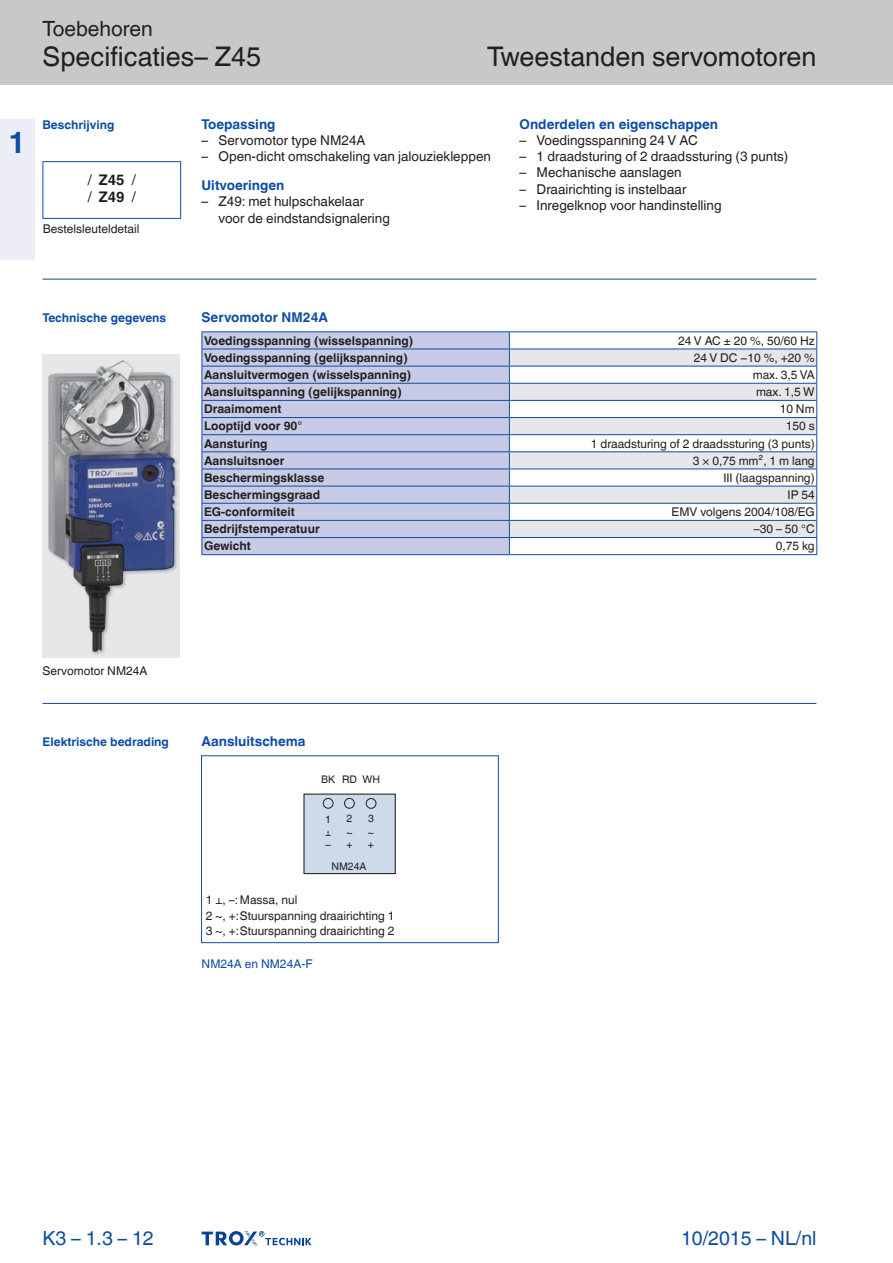
<style>
.page{position:relative;width:893px;height:1263px;background:#fff}
.page>*{position:absolute;margin:0;border:0;box-sizing:border-box;transform-origin:0 0}
.Register-Tab-Ziffern{font:700 30px "TROX Helvetica";color:#0d4da1}
.Navigation_3{font:27px "TROX Helvetica";color:#231f20}
.Navigation_2{font:27px "TROX Helvetica";color:#231f20}
.Navigation_1{font:21px "TROX Helvetica";color:#231f20}
.date{font:19.5px "TROX Helvetica";color:#0d4da1}
.pagina_li-re{font:19.5px "TROX Helvetica";color:#0d4da1}
.t1{font:700 14.7px/17.5px "TROX Helvetica";color:#1d1d1b}
.descr_txt_section_li{font:13.5px "TROX Helvetica";color:#231f20}
.descr_txt_section_ti{font:700 13.5px "TROX Helvetica";color:#0d4da1}
.table_title{font:700 13.5px "TROX Helvetica";color:#0d4da1}
.Standard_oben_links{font:700 13.5px "TROX Helvetica";color:#0d4da1}
.table_copy_h-cent_v{font:700 12px "TROX Helvetica";color:#231f20}
.table_copy_right_v-c{font:12px "TROX Helvetica";color:#231f20}
._30_graphic_index{font:12px "TROX Helvetica";color:#231f20}
.marg_title_blue{font:700 12px "TROX Helvetica";color:#0d4da1}
.marg_copy{font:12px "TROX Helvetica";color:#231f20}
._30_graphic_footer{font:12px "TROX Helvetica";color:#0d4da1}
.t2{font:10.5px/12px "TROX Helvetica";color:#231f20}
.s1{font-weight:400}
.s2{font-style:inherit}
</style>
<div class="page">
<div style="left:0;top:0;width:893px;height:85px;background:#c7c8ca"></div>
<div style="left:0;top:119px;width:34px;height:140px;background:#ecedf6"></div>
<hr style="left:43px;top:161px;width:138px;height:1px;background:#0d4da1">
<hr style="left:43px;top:162px;width:1px;height:56px;background:#0d4da1">
<hr style="left:180px;top:162px;width:1px;height:56px;background:#0d4da1">
<hr style="left:43px;top:218px;width:138px;height:1px;background:#0d4da1">
<hr style="left:43px;top:279px;width:773px;height:1px;background:#0d4da1">
<hr style="left:43px;top:703px;width:773px;height:1px;background:#0d4da1">
<svg style="left:202px;top:1231px;width:110px;height:15px"></svg>
<img style="left:43px;top:354px;width:137px;height:304px">
<div style="left:203px;top:332px;width:306px;height:222px;background:#c7cbe6"></div>
<svg style="left:510px;top:332px;width:306px;height:17px"></svg>
<svg style="left:510px;top:350px;width:306px;height:187px;fill:#e6e7e9"></svg>
<svg style="left:509px;top:332px;width:1px;height:222px"></svg>
<hr style="left:202px;top:331px;width:307px;height:1px;background:#0d4da1">
<hr style="left:509px;top:331px;width:308px;height:1px;background:#0d4da1">
<hr style="left:202px;top:349px;width:307px;height:1px;background:#0d4da1">
<hr style="left:509px;top:349px;width:308px;height:1px;background:#0d4da1">
<hr style="left:202px;top:366px;width:307px;height:1px;background:#0d4da1">
<hr style="left:509px;top:366px;width:308px;height:1px;background:#0d4da1">
<hr style="left:202px;top:383px;width:307px;height:1px;background:#0d4da1">
<hr style="left:509px;top:383px;width:308px;height:1px;background:#0d4da1">
<hr style="left:202px;top:400px;width:307px;height:1px;background:#0d4da1">
<hr style="left:509px;top:400px;width:308px;height:1px;background:#0d4da1">
<hr style="left:202px;top:417px;width:307px;height:1px;background:#0d4da1">
<hr style="left:509px;top:417px;width:308px;height:1px;background:#0d4da1">
<hr style="left:202px;top:434px;width:307px;height:1px;background:#0d4da1">
<hr style="left:509px;top:434px;width:308px;height:1px;background:#0d4da1">
<hr style="left:202px;top:451px;width:307px;height:1px;background:#0d4da1">
<hr style="left:509px;top:451px;width:308px;height:1px;background:#0d4da1">
<hr style="left:202px;top:469px;width:307px;height:1px;background:#0d4da1">
<hr style="left:509px;top:469px;width:308px;height:1px;background:#0d4da1">
<hr style="left:202px;top:486px;width:307px;height:1px;background:#0d4da1">
<hr style="left:509px;top:486px;width:308px;height:1px;background:#0d4da1">
<hr style="left:202px;top:503px;width:307px;height:1px;background:#0d4da1">
<hr style="left:509px;top:503px;width:308px;height:1px;background:#0d4da1">
<hr style="left:202px;top:520px;width:307px;height:1px;background:#0d4da1">
<hr style="left:509px;top:520px;width:308px;height:1px;background:#0d4da1">
<hr style="left:202px;top:537px;width:307px;height:1px;background:#0d4da1">
<svg style="left:202px;top:332px;width:1px;height:222px"></svg>
<hr style="left:202px;top:554px;width:307px;height:1px;background:#0d4da1">
<hr style="left:509px;top:537px;width:308px;height:1px;background:#0d4da1">
<hr style="left:509px;top:554px;width:308px;height:1px;background:#0d4da1">
<svg style="left:816px;top:332px;width:1px;height:222px"></svg>
<div style="left:304px;top:794px;width:91px;height:79px;background:#cddaea"></div>
<div style="left:303px;top:793px;width:93px;height:81px;border:1px solid #231f20"></div>
<div style="left:323px;top:798px;width:10px;height:11px;border:1px solid #231f20;border-radius:50%"></div>
<div style="left:344px;top:798px;width:11px;height:11px;border:1px solid #231f20;border-radius:50%"></div>
<div style="left:366px;top:798px;width:10px;height:11px;border:1px solid #231f20;border-radius:50%"></div>
<hr style="left:201px;top:755px;width:1px;height:188px;background:#0d4da1">
<hr style="left:498px;top:755px;width:1px;height:188px;background:#0d4da1">
<hr style="left:201px;top:755px;width:297px;height:1px;background:#0d4da1">
<hr style="left:201px;top:942px;width:297px;height:1px;background:#0d4da1">
<p class="Register-Tab-Ziffern" style="left:8px;top:125px;width:19px">1</p>
<p class="Navigation_1" style="left:43px;top:17px;width:112px">Toebehoren</p>
<p class="Navigation_2" style="left:43px;top:41px;width:220px">Specificaties– Z45</p>
<p class="Navigation_3" style="left:487px;top:41px;width:331px">Tweestanden servomotoren</p>
<p class="marg_title_blue" style="left:43px;top:117px;width:74px">Beschrijving</p>
<p class="t1" style="left:88px;top:171px;width:50px"><span class="s1">/</span> Z45 <span class="s1">/ /</span> Z49 <span class="s1">/</span></p>
<p class="marg_copy" style="left:43px;top:222px;width:98px">Bestelsleuteldetail</p>
<p class="descr_txt_section_ti" style="left:202px;top:116px;width:76px">Toepassing</p>
<p class="descr_txt_section_li" style="left:202px;top:132px;width:166px">– Servomotor type NM24A</p>
<p class="descr_txt_section_li" style="left:202px;top:149px;width:291px">– Open-dicht omschakeling van jalouziekleppen</p>
<p class="descr_txt_section_ti" style="left:202px;top:178px;width:84px">Uitvoeringen</p>
<p class="descr_txt_section_li" style="left:202px;top:194px;width:164px">– Z49: met hulpschakelaar</p>
<p class="descr_txt_section_li" style="left:219px;top:210px;width:173px">voor de eindstandsignalering</p>
<p class="descr_txt_section_ti" style="left:520px;top:116px;width:200px">Onderdelen en eigenschappen</p>
<p class="descr_txt_section_li" style="left:520px;top:132px;width:180px">– Voedingsspanning 24 V AC</p>
<p class="descr_txt_section_li" style="left:520px;top:149px;width:270px">– 1 draadsturing of 2 draadssturing (3 punts)</p>
<p class="descr_txt_section_li" style="left:520px;top:165px;width:163px">– Mechanische aanslagen</p>
<p class="descr_txt_section_li" style="left:520px;top:181px;width:168px">– Draairichting is instelbaar</p>
<p class="descr_txt_section_li" style="left:520px;top:197px;width:203px">– Inregelknop voor handinstelling</p>
<p class="marg_title_blue" style="left:43px;top:310px;width:125px">Technische gegevens</p>
<p class="table_title" style="left:202px;top:309px;width:128px">Servomotor NM24A</p>
<p class="table_copy_h-cent_v" style="left:204px;top:334px;width:211px">Voedingsspanning (wisselspanning)</p>
<p class="table_copy_right_v-c" style="left:678px;top:334px;width:138px">24 V AC ± 20 %, 50/60 Hz</p>
<p class="table_copy_h-cent_v" style="left:204px;top:351px;width:205px">Voedingsspanning (gelijkspanning)</p>
<p class="table_copy_right_v-c" style="left:694px;top:351px;width:122px">24 V DC −10 %, +20 %</p>
<p class="table_copy_h-cent_v" style="left:204px;top:368px;width:209px">Aansluitvermogen (wisselspanning)</p>
<p class="table_copy_right_v-c" style="left:753px;top:368px;width:63px">max. 3,5 VA</p>
<p class="table_copy_h-cent_v" style="left:204px;top:385px;width:199px">Aansluitspanning (gelijkspanning)</p>
<p class="table_copy_right_v-c" style="left:756px;top:385px;width:60px">max. 1,5 W</p>
<p class="table_copy_h-cent_v" style="left:204px;top:402px;width:79px">Draaimoment</p>
<p class="table_copy_right_v-c" style="left:780px;top:402px;width:37px">10 Nm</p>
<p class="table_copy_h-cent_v" style="left:204px;top:419px;width:100px">Looptijd voor 90°</p>
<p class="table_copy_right_v-c" style="left:786px;top:419px;width:30px">150 s</p>
<p class="table_copy_h-cent_v" style="left:204px;top:436px;width:65px">Aansturing</p>
<p class="table_copy_right_v-c" style="left:591px;top:436px;width:225px">1 draadsturing of 2 draadssturing (3 punts)</p>
<p class="table_copy_h-cent_v" style="left:204px;top:453px;width:82px">Aansluitsnoer</p>
<p class="table_copy_right_v-c" style="left:693px;top:453px;width:123px">3 × 0,75 mm², 1 m lang</p>
<p class="table_copy_h-cent_v" style="left:204px;top:471px;width:122px">Beschermingsklasse</p>
<p class="table_copy_right_v-c" style="left:723px;top:471px;width:93px">III (laagspanning)</p>
<p class="table_copy_h-cent_v" style="left:204px;top:488px;width:118px">Beschermingsgraad</p>
<p class="table_copy_right_v-c" style="left:787px;top:488px;width:29px">IP 54</p>
<p class="table_copy_h-cent_v" style="left:204px;top:505px;width:92px">EG-conformiteit</p>
<p class="table_copy_right_v-c" style="left:671px;top:505px;width:145px">EMV volgens 2004/108/EG</p>
<p class="table_copy_h-cent_v" style="left:204px;top:522px;width:117px">Bedrijfstemperatuur</p>
<p class="table_copy_right_v-c" style="left:754px;top:522px;width:62px">–30 – 50 °C</p>
<p class="table_copy_h-cent_v" style="left:204px;top:539px;width:48px">Gewicht</p>
<p class="table_copy_right_v-c" style="left:776px;top:539px;width:40px">0,75 kg</p>
<p class="marg_copy" style="left:43px;top:663px;width:107px">Servomotor NM24A</p>
<p class="marg_title_blue" style="left:43px;top:735px;width:128px">Elektrische bedrading</p>
<p class="Standard_oben_links" style="left:202px;top:733px;width:106px">Aansluitschema</p>
<p class="t2" style="left:321px;top:773px;width:60px">BK RD WH</p>
<p class="t2" style="left:325px;top:813px;width:7px">1</p>
<p class="t2" style="left:347px;top:813px;width:7px">2</p>
<p class="t2" style="left:368px;top:813px;width:7px">3</p>
<p class="t2" style="left:325px;top:826px;width:8px">⊥ −</p>
<p class="t2" style="left:346px;top:838px;width:8px">+</p>
<p class="t2" style="left:368px;top:827px;width:8px;line-height:11.4px">~ +</p>
<p class="t2" style="left:346px;top:827px;width:8px">~</p>
<p class="t2" style="left:331px;top:860px;width:37px">NM24A</p>
<p class="_30_graphic_index" style="left:206px;top:893px;width:93px">1 ⊥, –: Massa, nul</p>
<p class="_30_graphic_index" style="left:206px;top:908px;width:190px">2 ~, +:Stuurspanning draairichting 1</p>
<p class="_30_graphic_index" style="left:206px;top:924px;width:190px">3 ~, +:Stuurspanning draairichting 2</p>
<p class="_30_graphic_footer" style="left:202px;top:957px;width:112px">NM24A en NM24A-F</p>
<p class="pagina_li-re" style="left:43px;top:1227px;width:113px">K3 – 1.3 – 1<span class="s2">2</span></p>
<p class="date" style="left:681px;top:1227px;width:137px">10/2015 – NL/nl</p>
</div>
